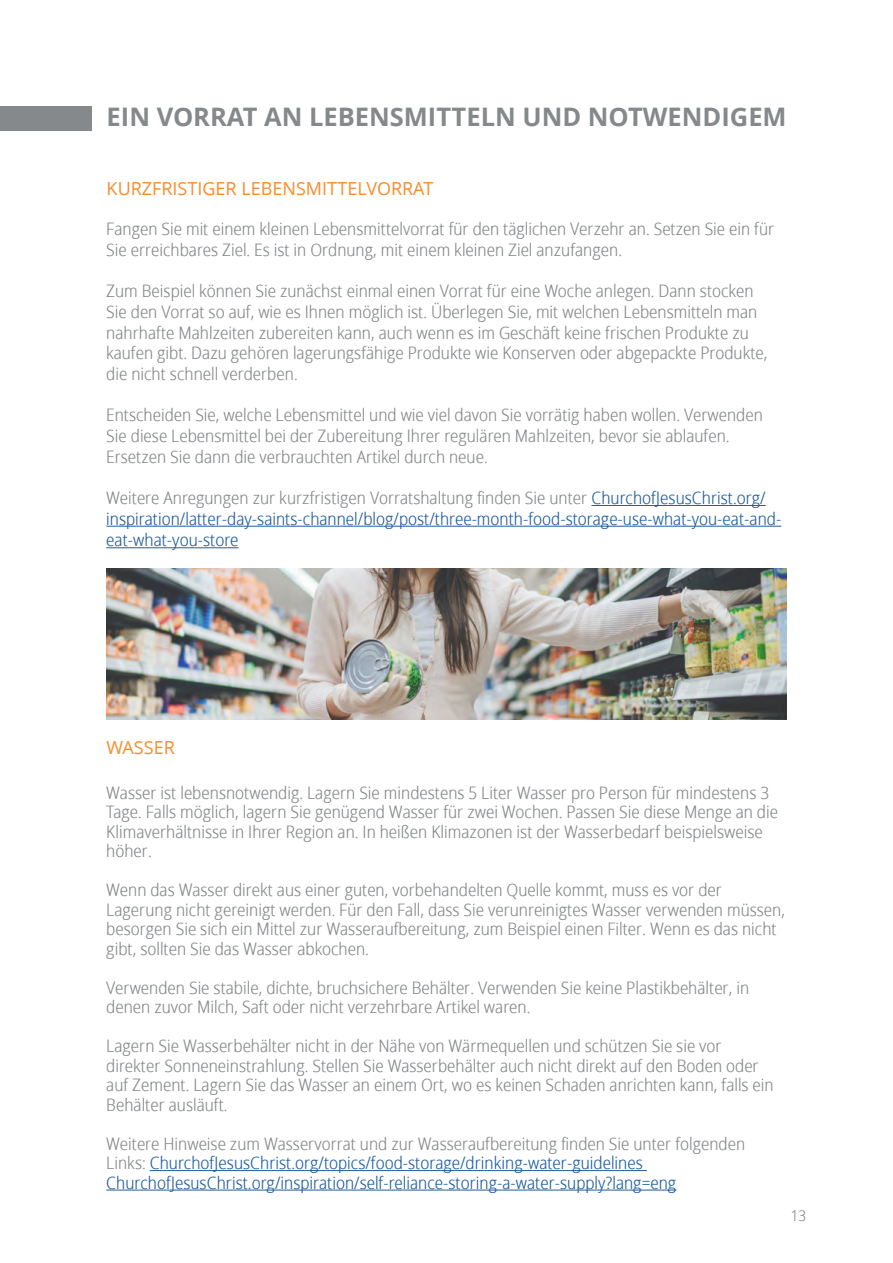
<style>
.page{position:relative;width:893px;height:1263px;background:#fff}
.page>*{position:absolute;margin:0;border:0;box-sizing:border-box;transform-origin:0 0}
.t1{font:700 25.5px "Zoramlds Lat";color:#86898b}
.t2{font:18px "Zoramlds Lat";color:#f78d2d}
.t3{font:17.25px/19.5px "Zoram Condlds Lat";color:#86898b}
.t4{font:17.25px/21.1px "Zoram Condlds Lat";color:#215e9e}
.t5{font:15px "Zoram Condlds Lat";color:#86898b}
.s1{color:#86898b}
</style>
<div class="page">
<hr style="left:591px;top:505px;width:175px;height:1px;background:#215e9e">
<hr style="left:106px;top:526px;width:675px;height:1px;background:#215e9e">
<hr style="left:106px;top:547px;width:132px;height:1px;background:#215e9e">
<div style="left:0;top:106px;width:91px;height:25px;background:#86898b"></div>
<hr style="left:150px;top:1170px;width:497px;height:1px;background:#215e9e">
<hr style="left:106px;top:1189px;width:570px;height:1px;background:#215e9e">
<img style="left:106px;top:568px;width:680px;height:152px">
<h1 class="t1" style="left:107px;top:97px;width:681px">EIN VORRAT AN LEBENSMITTELN UND NOTWENDIGEM</h1>
<p class="t2" style="left:107px;top:176px;width:328px">KURZFRISTIGER LEBENSMITTELVORRAT</p>
<p class="t3" style="left:106px;top:219px;width:669px;line-height:20.7px">Fangen Sie mit einem kleinen Lebensmittelvorrat für den täglichen Verzehr an. Setzen Sie ein für<br>Sie erreichbares Ziel. Es ist in Ordnung, mit einem kleinen Ziel anzufangen.</p>
<p class="t3" style="left:106px;top:281px;width:663px;line-height:20.7px">Zum Beispiel können Sie zunächst einmal einen Vorrat für eine Woche anlegen. Dann stocken Sie den Vorrat so auf, wie es Ihnen möglich ist. Überlegen Sie, mit welchen Lebensmitteln man nahrhafte Mahlzeiten zubereiten kann, auch wenn es im Geschäft keine frischen Produkte zu kaufen gibt. Dazu gehören lagerungsfähige Produkte wie Konserven oder abgepackte Produkte, die nicht schnell verderben.</p>
<p class="t3" style="left:106px;top:405px;width:658px;line-height:20.7px">Entscheiden Sie, welche Lebensmittel und wie viel davon Sie vorrätig haben wollen. Verwenden<br>Sie diese Lebensmittel bei der Zubereitung Ihrer regulären Mahlzeiten, bevor sie ablaufen.<br>Ersetzen Sie dann die verbrauchten Artikel durch neue.</p>
<p class="t4" style="left:106px;top:487px;width:676px"><span class="s1">Weitere Anregungen zur kurzfristigen Vorratshaltung finden Sie unter</span> ChurchofJesusChrist.org/ inspiration/latter-day-saints-channel/blog/post/three-month-food-storage-use-what-you-eat-and&shy;eat-what-you-store</p>
<p class="t2" style="left:107px;top:735px;width:70px">WASSER</p>
<p class="t3" style="left:106px;top:783px;width:673px">Wasser ist lebensnotwendig. Lagern Sie mindestens 5 Liter Wasser pro Person für mindestens 3<br>Tage. Falls möglich, lagern Sie genügend Wasser für zwei Wochen. Passen Sie diese Menge an die Klimaverhältnisse in Ihrer Region an. In heißen Klimazonen ist der Wasserbedarf beispielsweise höher.</p>
<p class="t3" style="left:106px;top:880px;width:680px">Wenn das Wasser direkt aus einer guten, vorbehandelten Quelle kommt, muss es vor der Lagerung nicht gereinigt werden. Für den Fall, dass Sie verunreinigtes Wasser verwenden müssen, besorgen Sie sich ein Mittel zur Wasseraufbereitung, zum Beispiel einen Filter. Wenn es das nicht gibt, sollten Sie das Wasser abkochen.</p>
<p class="t3" style="left:106px;top:978px;width:644px">Verwenden Sie stabile, dichte, bruchsichere Behälter. Verwenden Sie keine Plastikbehälter, in denen zuvor Milch, Saft oder nicht verzehrbare Artikel waren.</p>
<p class="t3" style="left:106px;top:1036px;width:669px">Lagern Sie Wasserbehälter nicht in der Nähe von Wärmequellen und schützen Sie sie vor direkter Sonneneinstrahlung. Stellen Sie Wasserbehälter auch nicht direkt auf den Boden oder auf Zement. Lagern Sie das Wasser an einem Ort, wo es keinen Schaden anrichten kann, falls ein Behälter ausläuft.</p>
<p class="t4" style="left:106px;top:1134px;width:640px;line-height:19.5px"><span class="s1">Weitere Hinweise zum Wasservorrat und zur Wasseraufbereitung finden Sie unter folgenden<br>Links:</span> ChurchofJesusChrist.org/topics/food-storage/drinking-water-guidelines<br>ChurchofJesusChrist.org/inspiration/self-reliance-storing-a-water-supply?lang=eng</p>
<p class="t5" style="left:791px;top:1205px;width:17px">13</p>
</div>
